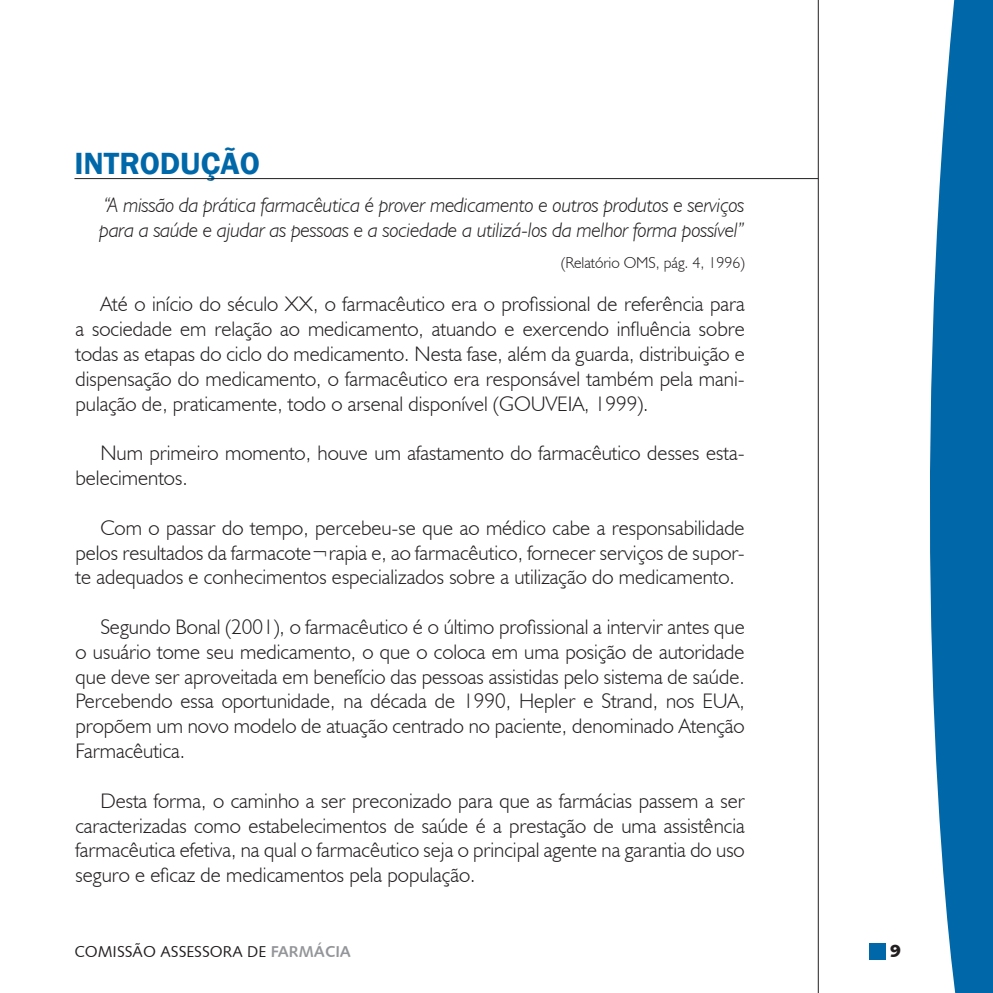
<style>
.page{position:relative;width:993px;height:993px;background:#fff}
.page>*{position:absolute;margin:0;border:0;box-sizing:border-box;transform-origin:0 0}
.t1{font:600 31.5px "Franklin Gothic";color:#0068a9}
.t2{font:300 21px/24.8px "Humanist 521 BT";color:#231f20;text-align:justify}
.t3{font:italic 300 21px/24.8px "Humanist 521 BT";letter-spacing:-.01em;color:#231f20}
.t4{font:17.5px "Humanist 531 BT Black A";color:#231f20}
.t5{font:15.75px "Humanist 531 BT Roman A";color:#231f20}
.t6{font:300 15.75px "Humanist 521 BT";color:#231f20}
.s1{font-family:"Humanist 531 BT Bold A";color:#939598}
</style>
<div class="page">
<hr style="left:817px;top:0;width:1px;height:992px;background:#231f20">
<svg style="left:930px;top:0;width:62px;height:992px;background:#207bb3"></svg>
<div style="left:869px;top:943px;width:16px;height:16px;background:#0068a9"></div>
<hr style="left:74px;top:178px;width:744px;height:1px;background:#231f20">
<h1 class="t1" style="left:74px;top:143px;width:187px">INTRODUÇÃO</h1>
<p class="t3" style="left:100px;top:192px;width:646px">“A missão da prática farmacêutica é prover medicamento e outros produtos e serviços para a saúde e ajudar as pessoas e a sociedade a utilizá-los da melhor forma possível”</p>
<p class="t6" style="left:561px;top:252px;width:185px">(Relatório OMS, pág. 4, 1996)</p>
<p class="t2" style="left:75px;top:291px;width:670px;text-indent:25px">Até o início do século XX, o farmacêutico era o profissional de referência para a sociedade em relação ao medicamento, atuando e exercendo influência sobre todas as etapas do ciclo do medicamento. Nesta fase, além da guarda, distribuição e dispensação do medicamento, o farmacêutico era responsável também pela mani&shy;pulação de, praticamente, todo o arsenal disponível (GOUVEIA, 1999).</p>
<p class="t2" style="left:75px;top:440px;width:670px;text-indent:25px">Num primeiro momento, houve um afastamento do farmacêutico desses esta&shy;belecimentos.</p>
<p class="t2" style="left:75px;top:514px;width:670px;text-indent:25px">Com o passar do tempo, percebeu-se que ao médico cabe a responsabilidade pelos resultados da farmacote¬rapia e, ao farmacêutico, fornecer serviços de supor&shy;te adequados e conhecimentos especializados sobre a utilização do medicamento.</p>
<p class="t2" style="left:75px;top:613px;width:670px;text-indent:25px">Segundo Bonal (2001), o farmacêutico é o último profissional a intervir antes que o usuário tome seu medicamento, o que o coloca em uma posição de autoridade que deve ser aproveitada em benefício das pessoas assistidas pelo sistema de saúde.<br>Percebendo essa oportunidade, na década de 1990, Hepler e Strand, nos EUA, propõem um novo modelo de atuação centrado no paciente, denominado Atenção Farmacêutica.</p>
<p class="t2" style="left:75px;top:787px;width:670px;text-indent:25px">Desta forma, o caminho a ser preconizado para que as farmácias passem a ser caracterizadas como estabelecimentos de saúde é a prestação de uma assistência farmacêutica efetiva, na qual o farmacêutico seja o principal agente na garantia do uso seguro e eficaz de medicamentos pela população.</p>
<p class="t5" style="left:74px;top:940px;width:278px">COMISSÃO ASSESSORA DE <span class="s1">FARMÁCIA</span></p>
<p class="t4" style="left:889px;top:939px;width:12px">9</p>
</div>
